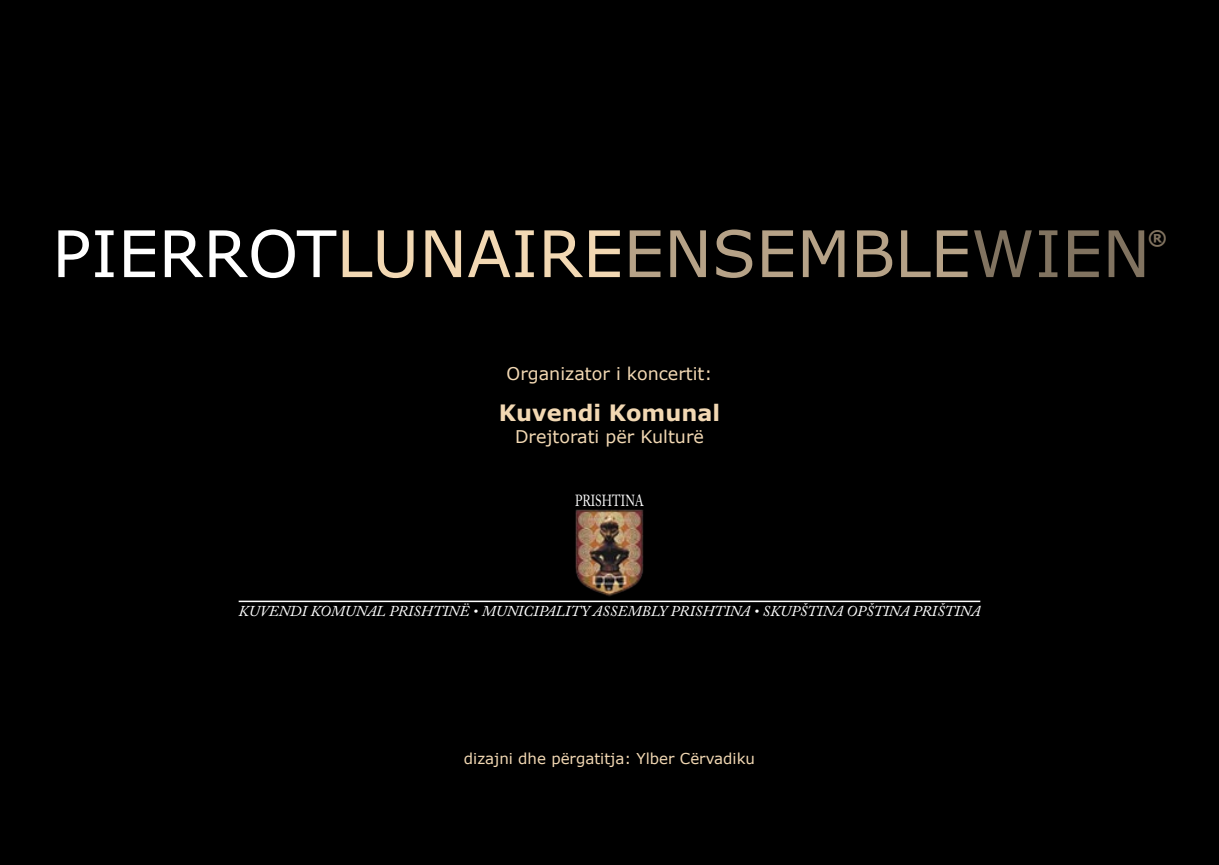
<style>
.page{position:relative;width:1219px;height:865px;background:#000}
.page>*{position:absolute;margin:0;border:0;box-sizing:border-box;transform-origin:0 0}
.t1{font:64.25px "Verdana";color:#b6a287}
.t2{font:700 22.5px "Verdana";color:#f2d8b3}
.t3{font:700 20px "Verdana";color:#817360}
.t4{font:17.5px "Verdana";color:#f2d8b3}
.t5{font:16px "Adobe Caslon Pro";letter-spacing:.005em;color:#fff;scale:.76 1}
.t6{font:italic 15px "Adobe Caslon Pro";color:#fff}
.t7{font:15px "Verdana";color:#f2d8b3}
.s1{color:#fff}
.s2{color:#f2d8b3}
.s3{color:#817360}
</style>
<div class="page">
<img style="left:575px;top:509px;width:69px;height:88px">
<hr style="left:239px;top:600px;width:741px;height:2px;background:#fff">
<p class="t1" style="left:52px;top:213px;width:1100px"><span class="s1">PIERROT</span><span class="s2">LUNAIRE</span>ENSEMBLE<span class="s3">WIEN</span></p>
<p class="t3" style="left:1148px;top:225px;width:21px">®</p>
<p class="t4" style="left:507px;top:363px;width:207px">Organizator i koncertit:</p>
<p class="t2" style="left:499px;top:399px;width:223px">Kuvendi Komunal</p>
<p class="t4" style="left:515px;top:425px;width:190px">Drejtorati për Kulturë</p>
<p class="t5" style="left:575px;top:491px;width:92px">PRISHTINA</p>
<p class="t6" style="left:239px;top:602px;width:743px">KUVENDI KOMUNAL PRISHTINË • MUNICIPALITY ASSEMBLY PRISHTINA • SKUPŠTINA OPŠTINA PRIŠTINA</p>
<p class="t7" style="left:464px;top:748px;width:293px">dizajni dhe përgatitja: Ylber Cërvadiku</p>
</div>
